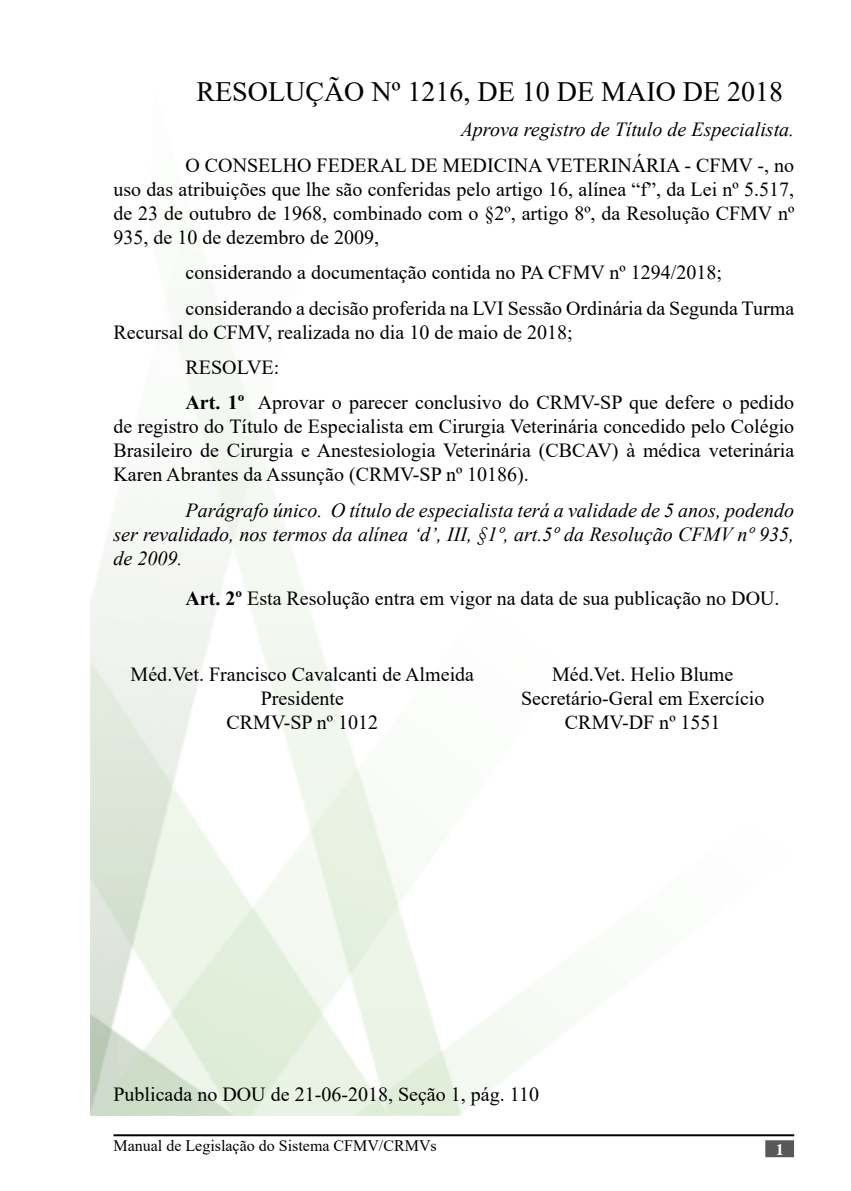
<style>
.page{position:relative;width:851px;height:1191px;background:#fff}
.page>*{position:absolute;margin:0;border:0;box-sizing:border-box;transform-origin:0 0}
.t1{font:28px "Times New Roman";color:#000}
.t2{font:20px/24px "Times New Roman";color:#000;text-align:justify}
.t3{font:italic 20px/24px "Times New Roman";color:#000;text-align:justify}
.t4{font:16px "Times New Roman";color:#000}
.t5{font:700 16px "Times";color:#fff}
.s1{font-weight:700}
</style>
<div class="page">
<hr style="left:113px;top:1134px;width:681px;height:2px;background:#000">
<div style="left:765px;top:1140px;width:28px;height:17px;background:#58585a;border:2px solid #58585a"></div>
<h1 class="t1" style="left:196px;top:72px;width:588px">RESOLUÇÃO Nº 1216, DE 10 DE MAIO DE 2018</h1>
<p class="t3" style="left:460px;top:117px;width:335px">Aprova registro de Título de Especialista.</p>
<p class="t2" style="left:113px;top:152px;width:682px;text-indent:72px">O CONSELHO FEDERAL DE MEDICINA VETERINÁRIA - CFMV -, no uso das atribuições que lhe são conferidas pelo artigo 16, alínea “f”, da Lei nº 5.517, de 23 de outubro de 1968, combinado com o §2º, artigo 8º, da Resolução CFMV nº 935, de 10 de dezembro de 2009,</p>
<p class="t2" style="left:185px;top:254px;width:610px;line-height:35.4px">considerando a documentação contida no PA CFMV nº 1294/2018; considerando a decisão proferida na LVI Sessão Ordinária da Segunda Turma</p>
<p class="t2" style="left:185px;top:313px;width:610px;line-height:35.4px;text-align:left;text-indent:-72px">Recursal do CFMV, realizada no dia 10 de maio de 2018;<br>RESOLVE:<br><span class="s1">Art. 1º</span> Aprovar o parecer conclusivo do CRMV-SP que defere o pedido</p>
<p class="t2" style="left:113px;top:414px;width:682px">de registro do Título de Especialista em Cirurgia Veterinária concedido pelo Colégio Brasileiro de Cirurgia e Anestesiologia Veterinária (CBCAV) à médica veterinária Karen Abrantes da Assunção (CRMV-SP nº 10186).</p>
<p class="t3" style="left:113px;top:497px;width:682px;text-indent:72px">Parágrafo único. O título de especialista terá a validade de 5 anos, podendo ser revalidado, nos termos da alínea ‘d’, III, §1º, art.5º da Resolução CFMV nº 935, de 2009.</p>
<p class="t2" style="left:185px;top:585px;width:595px"><span class="s1">Art. 2º</span> Esta Resolução entra em vigor na data de sua publicação no DOU.</p>
<p class="t2" style="left:131px;top:662px;width:345px;text-align:center">Méd.Vet. Francisco Cavalcanti de Almeida<br>Presidente<br>CRMV-SP nº 1012</p>
<p class="t2" style="left:521px;top:662px;width:245px;text-align:center">Méd.Vet. Helio Blume<br>Secretário-Geral em Exercício<br>CRMV-DF nº 1551</p>
<p class="t2" style="left:113px;top:1081px;width:427px">Publicada no DOU de 21-06-2018, Seção 1, pág. 110</p>
<p class="t4" style="left:113px;top:1134px;width:325px">Manual de Legislação do Sistema CFMV/CRMVs</p>
<p class="t5" style="left:775px;top:1140px;width:9px">1</p>
</div>
